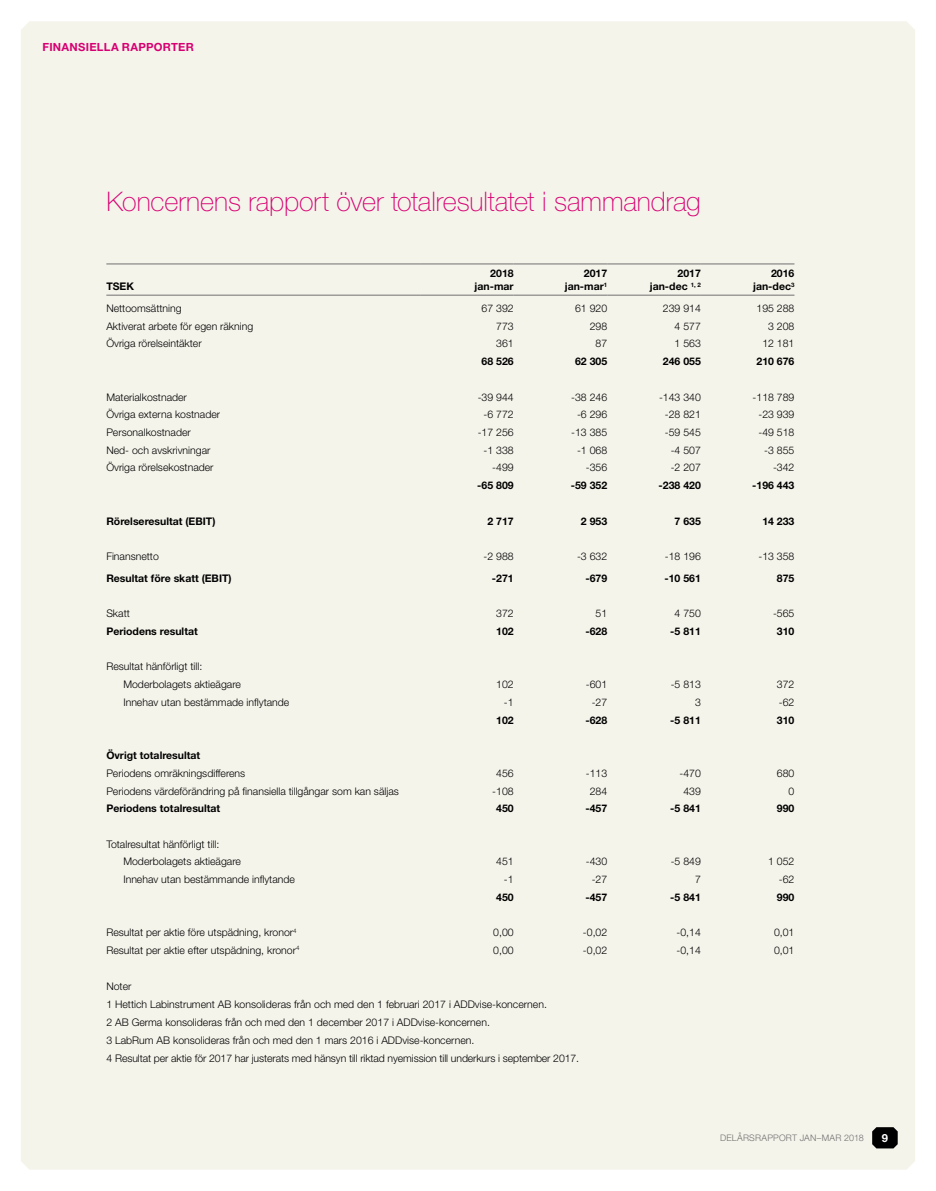
<style>
.page{position:relative;width:936px;height:1191px;background:#fff}
.page>*{position:absolute;margin:0;border:0;box-sizing:border-box;transform-origin:0 0}
.t1{font:100 27px "Helvetica Neue LT Std";letter-spacing:-.005em;color:#d70072}
.t2{font:700 11.25px "Helvetica Neue LT Std";letter-spacing:.025em;color:#d70072}
.t3{font:700 11.25px "Helvetica Neue LT Std";color:#fff}
.t4{font:300 10.5px/18px "Helvetica Neue LT Std";color:#000}
.t5{font:700 10.5px/13.5px "Helvetica Neue LT Std";color:#000;text-align:right}
.t6{font:300 9px "Helvetica Neue LT Std";letter-spacing:.02em;color:#706f6f}
</style>
<div class="page">
<div style="left:21px;top:21px;width:894px;height:1148px;background:#f5f4eb"></div>
<svg style="left:872px;top:1127px;width:25px;height:21px"></svg>
<hr style="left:106px;top:295px;width:314px;height:1px;background:#706f6f">
<hr style="left:420px;top:295px;width:93px;height:1px;background:#706f6f">
<hr style="left:513px;top:295px;width:94px;height:1px;background:#706f6f">
<hr style="left:607px;top:295px;width:93px;height:1px;background:#706f6f">
<hr style="left:700px;top:295px;width:94px;height:1px;background:#706f6f">
<hr style="left:106px;top:264px;width:314px;height:1px;background:#706f6f">
<hr style="left:420px;top:264px;width:93px;height:1px;background:#706f6f">
<hr style="left:513px;top:264px;width:94px;height:1px;background:#706f6f">
<hr style="left:607px;top:264px;width:93px;height:1px;background:#706f6f">
<hr style="left:700px;top:264px;width:94px;height:1px;background:#706f6f">
<p class="t2" style="left:43px;top:40px;width:153px">FINANSIELLA RAPPORTER</p>
<h1 class="t1" style="left:106px;top:186px;width:596px">Koncernens rapport över totalresultatet i sammandrag</h1>
<p class="t5" style="left:106px;top:279px;width:29px">TSEK</p>
<p class="t5" style="left:474px;top:266px;width:41px">2018 jan-mar</p>
<p class="t5" style="left:564px;top:266px;width:44px">2017 jan-mar<sup>1</sup></p>
<p class="t5" style="left:649px;top:266px;width:53px">2017 jan-dec <sup>1,</sup> <sup>2</sup></p>
<p class="t5" style="left:753px;top:266px;width:43px">2016 jan-dec<sup>3</sup></p>
<p class="t4" style="left:106px;top:299px;width:77px">Nettoomsättning</p>
<p class="t4" style="left:481px;top:299px;width:34px">67 392</p>
<p class="t4" style="left:575px;top:299px;width:34px">61 920</p>
<p class="t4" style="left:663px;top:299px;width:39px">239 914</p>
<p class="t4" style="left:756px;top:299px;width:39px">195 288</p>
<p class="t4" style="left:106px;top:317px;width:148px">Aktiverat arbete för egen räkning</p>
<p class="t4" style="left:496px;top:317px;width:19px">773</p>
<p class="t4" style="left:589px;top:317px;width:19px">298</p>
<p class="t4" style="left:674px;top:317px;width:28px">4 577</p>
<p class="t4" style="left:768px;top:317px;width:28px">3 208</p>
<p class="t4" style="left:106px;top:334px;width:97px">Övriga rörelseintäkter</p>
<p class="t4" style="left:496px;top:334px;width:19px">361</p>
<p class="t4" style="left:595px;top:334px;width:13px">87</p>
<p class="t4" style="left:674px;top:334px;width:28px">1 563</p>
<p class="t4" style="left:762px;top:334px;width:34px">12 181</p>
<p class="t5" style="left:481px;top:354px;width:34px">68 526</p>
<p class="t5" style="left:575px;top:354px;width:34px">62 305</p>
<p class="t5" style="left:663px;top:354px;width:39px">246 055</p>
<p class="t5" style="left:756px;top:354px;width:39px">210 676</p>
<p class="t4" style="left:106px;top:387px;width:82px">Materialkostnader</p>
<p class="t4" style="left:477px;top:387px;width:37px">-39 944</p>
<p class="t4" style="left:571px;top:387px;width:37px">-38 246</p>
<p class="t4" style="left:659px;top:387px;width:43px">-143 340</p>
<p class="t4" style="left:752px;top:387px;width:43px">-118 789</p>
<p class="t4" style="left:106px;top:405px;width:115px">Övriga externa kostnader</p>
<p class="t4" style="left:483px;top:405px;width:32px">-6 772</p>
<p class="t4" style="left:577px;top:405px;width:32px">-6 296</p>
<p class="t4" style="left:664px;top:405px;width:37px">-28 821</p>
<p class="t4" style="left:758px;top:405px;width:37px">-23 939</p>
<p class="t4" style="left:106px;top:423px;width:86px">Personalkostnader</p>
<p class="t4" style="left:477px;top:423px;width:37px">-17 256</p>
<p class="t4" style="left:571px;top:423px;width:37px">-13 385</p>
<p class="t4" style="left:664px;top:423px;width:37px">-59 545</p>
<p class="t4" style="left:758px;top:423px;width:37px">-49 518</p>
<p class="t4" style="left:106px;top:441px;width:106px">Ned- och avskrivningar</p>
<p class="t4" style="left:483px;top:441px;width:32px">-1 338</p>
<p class="t4" style="left:577px;top:441px;width:32px">-1 068</p>
<p class="t4" style="left:670px;top:441px;width:32px">-4 507</p>
<p class="t4" style="left:764px;top:441px;width:32px">-3 855</p>
<p class="t4" style="left:106px;top:458px;width:109px">Övriga rörelsekostnader</p>
<p class="t4" style="left:492px;top:458px;width:23px">-499</p>
<p class="t4" style="left:586px;top:458px;width:23px">-356</p>
<p class="t4" style="left:670px;top:458px;width:32px">-2 207</p>
<p class="t4" style="left:773px;top:458px;width:23px">-342</p>
<p class="t5" style="left:477px;top:478px;width:38px">-65 809</p>
<p class="t5" style="left:571px;top:478px;width:38px">-59 352</p>
<p class="t5" style="left:658px;top:478px;width:44px">-238 420</p>
<p class="t5" style="left:752px;top:478px;width:44px">-196 443</p>
<p class="t5" style="left:106px;top:514px;width:111px">Rörelseresultat (EBIT)</p>
<p class="t5" style="left:487px;top:514px;width:28px">2 717</p>
<p class="t5" style="left:581px;top:514px;width:28px">2 953</p>
<p class="t5" style="left:674px;top:514px;width:28px">7 635</p>
<p class="t5" style="left:762px;top:514px;width:34px">14 233</p>
<p class="t4" style="left:106px;top:547px;width:54px">Finansnetto</p>
<p class="t4" style="left:483px;top:547px;width:32px">-2 988</p>
<p class="t4" style="left:577px;top:547px;width:32px">-3 632</p>
<p class="t4" style="left:664px;top:547px;width:37px">-18 196</p>
<p class="t4" style="left:758px;top:547px;width:37px">-13 358</p>
<p class="t5" style="left:106px;top:571px;width:127px">Resultat före skatt (EBIT)</p>
<p class="t5" style="left:492px;top:571px;width:23px">-271</p>
<p class="t5" style="left:585px;top:571px;width:23px">-679</p>
<p class="t5" style="left:664px;top:571px;width:38px">-10 561</p>
<p class="t5" style="left:776px;top:571px;width:19px">875</p>
<p class="t4" style="left:106px;top:604px;width:25px">Skatt</p>
<p class="t4" style="left:496px;top:604px;width:19px">372</p>
<p class="t4" style="left:595px;top:604px;width:13px">51</p>
<p class="t4" style="left:674px;top:604px;width:28px">4 750</p>
<p class="t4" style="left:773px;top:604px;width:23px">-565</p>
<p class="t5" style="left:106px;top:624px;width:93px">Periodens resultat</p>
<p class="t5" style="left:496px;top:624px;width:19px">102</p>
<p class="t5" style="left:585px;top:624px;width:23px">-628</p>
<p class="t5" style="left:670px;top:624px;width:32px">-5 811</p>
<p class="t5" style="left:776px;top:624px;width:19px">310</p>
<p class="t4" style="left:123px;top:657px;width:119px;text-indent:-17px">Resultat hänförligt till:<br>Moderbolagets aktieägare</p>
<p class="t4" style="left:496px;top:675px;width:19px">102</p>
<p class="t4" style="left:586px;top:675px;width:23px">-601</p>
<p class="t4" style="left:670px;top:675px;width:32px">-5 813</p>
<p class="t4" style="left:776px;top:675px;width:19px">372</p>
<p class="t4" style="left:123px;top:693px;width:167px">Innehav utan bestämmade inflytande</p>
<p class="t4" style="left:504px;top:693px;width:11px">-1</p>
<p class="t4" style="left:591px;top:693px;width:17px">-27</p>
<p class="t4" style="left:695px;top:693px;width:7px">3</p>
<p class="t4" style="left:778px;top:693px;width:17px">-62</p>
<p class="t5" style="left:496px;top:713px;width:19px">102</p>
<p class="t5" style="left:585px;top:713px;width:23px">-628</p>
<p class="t5" style="left:670px;top:713px;width:32px">-5 811</p>
<p class="t5" style="left:776px;top:713px;width:19px">310</p>
<p class="t5" style="left:106px;top:748px;width:95px">Övrigt totalresultat</p>
<p class="t4" style="left:106px;top:764px;width:140px">Periodens omräkningsdifferens</p>
<p class="t4" style="left:496px;top:764px;width:19px">456</p>
<p class="t4" style="left:586px;top:764px;width:23px">-113</p>
<p class="t4" style="left:679px;top:764px;width:23px">-470</p>
<p class="t4" style="left:776px;top:764px;width:19px">680</p>
<p class="t4" style="left:106px;top:781px;width:294px">Periodens värdeförändring på finansiella tillgångar som kan säljas</p>
<p class="t4" style="left:492px;top:781px;width:23px">-108</p>
<p class="t4" style="left:589px;top:781px;width:19px">284</p>
<p class="t4" style="left:683px;top:781px;width:19px">439</p>
<p class="t4" style="left:788px;top:781px;width:7px">0</p>
<p class="t5" style="left:106px;top:801px;width:115px">Periodens totalresultat</p>
<p class="t5" style="left:496px;top:801px;width:19px">450</p>
<p class="t5" style="left:585px;top:801px;width:23px">-457</p>
<p class="t5" style="left:670px;top:801px;width:32px">-5 841</p>
<p class="t5" style="left:776px;top:801px;width:19px">990</p>
<p class="t4" style="left:123px;top:835px;width:119px;text-indent:-17px">Totalresultat hänförligt till:<br>Moderbolagets aktieägare</p>
<p class="t4" style="left:496px;top:852px;width:19px">451</p>
<p class="t4" style="left:586px;top:852px;width:23px">-430</p>
<p class="t4" style="left:670px;top:852px;width:32px">-5 849</p>
<p class="t4" style="left:768px;top:852px;width:28px">1 052</p>
<p class="t4" style="left:123px;top:870px;width:173px">Innehav utan bestämmande inflytande</p>
<p class="t4" style="left:504px;top:870px;width:11px">-1</p>
<p class="t4" style="left:591px;top:870px;width:17px">-27</p>
<p class="t4" style="left:695px;top:870px;width:7px">7</p>
<p class="t4" style="left:778px;top:870px;width:17px">-62</p>
<p class="t5" style="left:496px;top:890px;width:19px">450</p>
<p class="t5" style="left:585px;top:890px;width:23px">-457</p>
<p class="t5" style="left:670px;top:890px;width:32px">-5 841</p>
<p class="t5" style="left:776px;top:890px;width:19px">990</p>
<p class="t4" style="left:106px;top:923px;width:192px">Resultat per aktie före utspädning, kronor<sup>4</sup></p>
<p class="t4" style="left:493px;top:923px;width:22px">0,00</p>
<p class="t4" style="left:583px;top:923px;width:26px">-0,02</p>
<p class="t4" style="left:676px;top:923px;width:26px">-0,14</p>
<p class="t4" style="left:774px;top:923px;width:22px">0,01</p>
<p class="t4" style="left:106px;top:941px;width:195px">Resultat per aktie efter utspädning, kronor<sup>4</sup></p>
<p class="t4" style="left:493px;top:941px;width:22px">0,00</p>
<p class="t4" style="left:583px;top:941px;width:26px">-0,02</p>
<p class="t4" style="left:676px;top:941px;width:26px">-0,14</p>
<p class="t4" style="left:774px;top:941px;width:22px">0,01</p>
<p class="t4" style="left:106px;top:977px;width:474px">Noter<br>1 Hettich Labinstrument AB konsolideras från och med den 1 februari 2017 i ADDvise-koncernen.<br>2 AB Germa konsolideras från och med den 1 december 2017 i ADDvise-koncernen.<br>3 LabRum AB konsolideras från och med den 1 mars 2016 i ADDvise-koncernen.<br>4 Resultat per aktie för 2017 har justerats med hänsyn till riktad nyemission till underkurs i september 2017.</p>
<p class="t6" style="left:720px;top:1132px;width:145px">DELÅRSRAPPORT JAN–MAR 2018</p>
<p class="t3" style="left:881px;top:1130px;width:8px">9</p>
</div>
